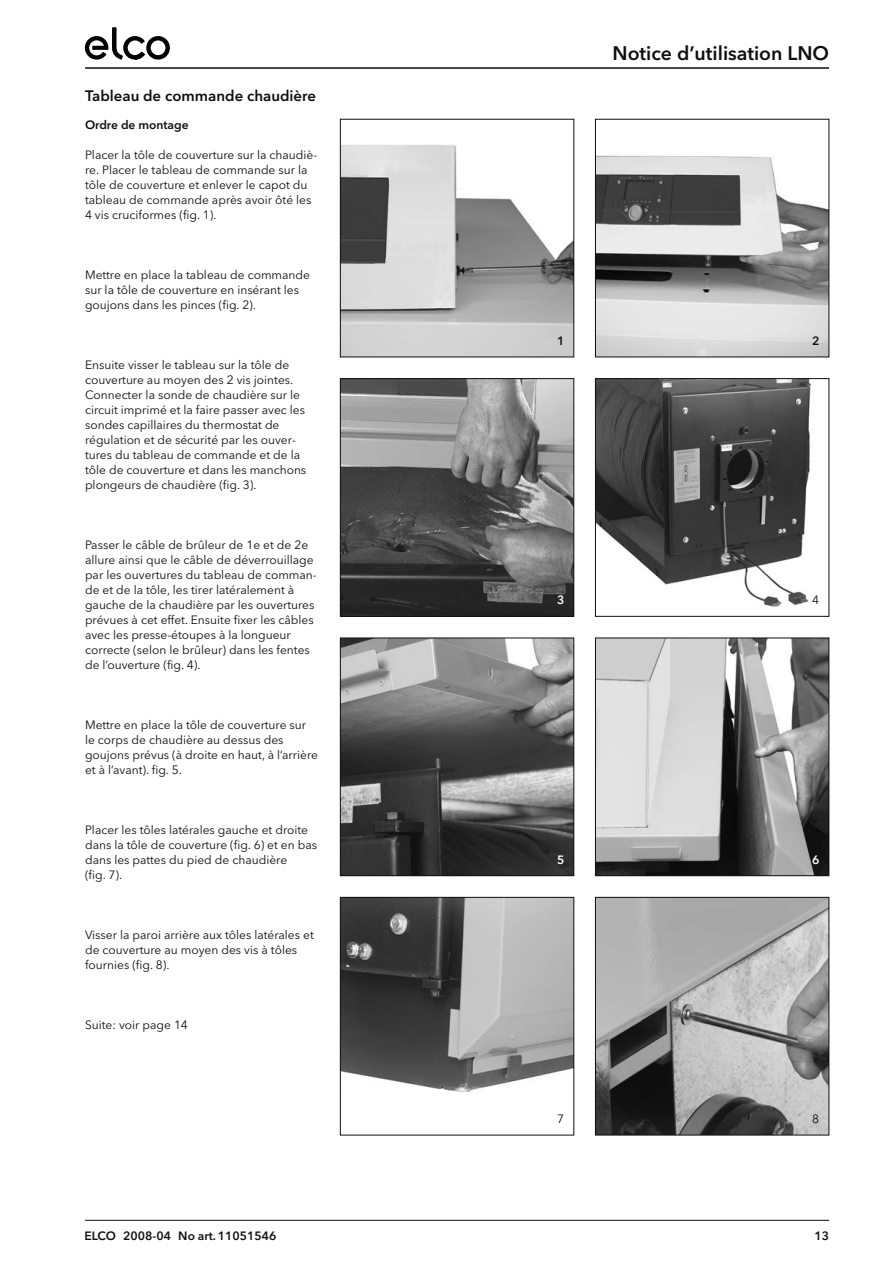
<style>
.page{position:relative;width:891px;height:1263px;background:#fff}
.page>*{position:absolute;margin:0;border:0;box-sizing:border-box;transform-origin:0 0}
.t1{font:600 19.5px "Avenir Next LT Pro";color:#0f0f0f}
.t2{font:600 15px "Avenir Next LT Pro";color:#0f0f0f}
.t3{font:12px/15px "Avenir Next LT Pro";color:#0f0f0f}
.t4{font:600 12px "Avenir Next LT Pro";color:#0f0f0f}
.t5{font:600 12px "Avenir Next LT Pro";color:#fff}
</style>
<div class="page">
<hr style="left:85px;top:67px;width:744px;height:2px;background:#0f0f0f">
<svg style="left:85px;top:27px;width:85px;height:33px"></svg>
<hr style="left:85px;top:1220px;width:744px;height:1px;background:#0f0f0f">
<img style="left:597px;top:380px;width:215px;height:227px">
<div style="left:595px;top:378px;width:234px;height:239px;border:1px solid #0f0f0f"></div>
<img style="left:342px;top:380px;width:230px;height:235px">
<div style="left:340px;top:378px;width:234px;height:239px;border:1px solid #0f0f0f"></div>
<img style="left:597px;top:155px;width:230px;height:200px">
<div style="left:595px;top:119px;width:234px;height:238px;border:1px solid #0f0f0f"></div>
<img style="left:342px;top:144px;width:230px;height:211px">
<div style="left:340px;top:119px;width:234px;height:238px;border:1px solid #0f0f0f"></div>
<img style="left:342px;top:640px;width:230px;height:234px">
<div style="left:340px;top:638px;width:234px;height:238px;border:1px solid #0f0f0f"></div>
<img style="left:597px;top:640px;width:230px;height:234px">
<div style="left:595px;top:638px;width:234px;height:238px;border:1px solid #0f0f0f"></div>
<img style="left:342px;top:899px;width:230px;height:194px">
<div style="left:340px;top:897px;width:234px;height:238px;border:1px solid #0f0f0f"></div>
<img style="left:597px;top:899px;width:230px;height:234px">
<div style="left:595px;top:897px;width:234px;height:238px;border:1px solid #0f0f0f"></div>
<p class="t2" style="left:85px;top:89px;width:232px">Tableau de commande chaudière</p>
<p class="t4" style="left:85px;top:120px;width:105px">Ordre de montage</p>
<p class="t3" style="left:85px;top:148px;width:234px">Placer la tôle de couverture sur la chaudiè&shy;re. Placer le tableau de commande sur la tôle de couverture et enlever le capot du tableau de commande après avoir ôté les 4 vis cruciformes (fig. 1).</p>
<p class="t3" style="left:85px;top:268px;width:227px">Mettre en place la tableau de commande sur la tôle de couverture en insérant les goujons dans les pinces (fig. 2).</p>
<p class="t3" style="left:85px;top:358px;width:223px">Ensuite visser le tableau sur la tôle de couverture au moyen des 2 vis jointes.<br>Connecter la sonde de chaudière sur le circuit imprimé et la faire passer avec les sondes capillaires du thermostat de régulation et de sécurité par les ouver - tures du tableau de commande et de la tôle de couverture et dans les manchons plongeurs de chaudière (fig. 3).</p>
<p class="t3" style="left:85px;top:538px;width:233px">Passer le câble de brûleur de 1e et de 2e allure ainsi que le câble de déverrouillage par les ouvertures du tableau de comman&shy;de et de la tôle, les tirer latéralement à gauche de la chaudière par les ouvertures prévues à cet effet. Ensuite fixer les câbles avec les presse -étoupes à la longueur correcte (selon le brûleur) dans les fentes de l’ouverture (fig. 4).</p>
<p class="t3" style="left:85px;top:718px;width:235px">Mettre en place la tôle de couverture sur le corps de chaudière au dessus des goujons prévus (à droite en haut, à l’arrière et à l’avant). fig. 5.</p>
<p class="t3" style="left:85px;top:823px;width:234px">Placer les tôles latérales gauche et droite dans la tôle de couverture (fig. 6) et en bas dans les pattes du pied de chaudière<br>(fig. 7).</p>
<p class="t3" style="left:85px;top:928px;width:230px">Visser la paroi arrière aux tôles latérales et de couverture au moyen des vis à tôles fournies (fig. 8).</p>
<p class="t3" style="left:85px;top:1018px;width:104px">Suite: voir page 14</p>
<h1 class="t1" style="left:612px;top:45px;width:218px">Notice d’utilisation LNO</h1>
<p class="t4" style="left:557px;top:336px;width:9px">1</p>
<p class="t4" style="left:812px;top:336px;width:9px">2</p>
<p class="t5" style="left:557px;top:595px;width:9px">3</p>
<p class="t3" style="left:812px;top:594px;width:8px">4</p>
<p class="t5" style="left:557px;top:855px;width:9px">5</p>
<p class="t5" style="left:812px;top:855px;width:9px">6</p>
<p class="t3" style="left:557px;top:1112px;width:8px">7</p>
<p class="t3" style="left:812px;top:1112px;width:8px">8</p>
<p class="t4" style="left:84px;top:1231px;width:194px">ELCO 2008-04 No art. 11051546</p>
<p class="t4" style="left:814px;top:1231px;width:16px">13</p>
</div>
